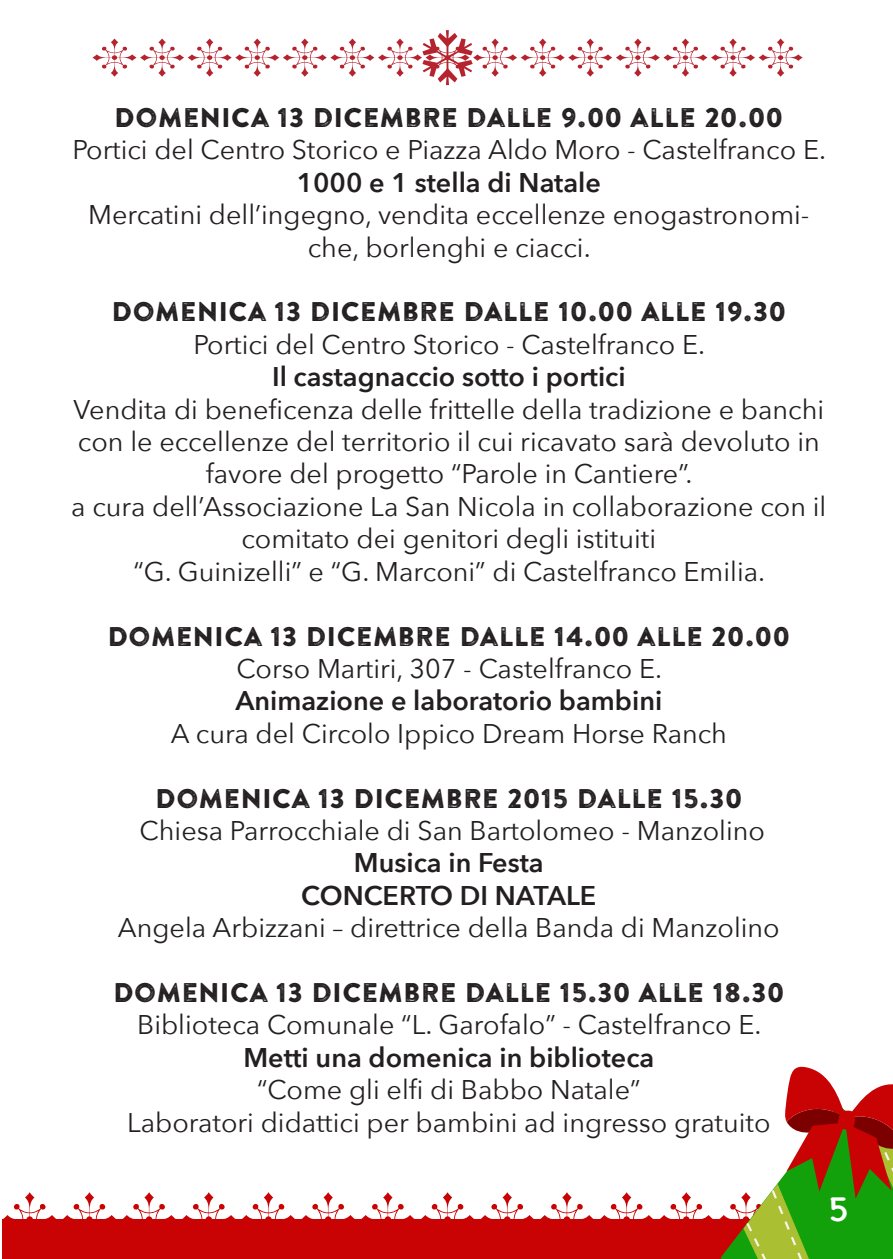
<style>
.page{position:relative;width:893px;height:1259px;background:#fff}
.page>*{position:absolute;margin:0;border:0;box-sizing:border-box;transform-origin:0 0}
.t1{font:36px "Chalkboard SE";color:#fff}
.t2{font:27px/32.4px "Avenir Next";color:#231f20;text-align:center}
.t3{font:27px "Brandon Printed One";color:#231f20}
.t4{font:600 27px "Avenir Next";color:#231f20}
</style>
<div class="page">
<svg style="left:2px;top:1066px;width:891px;height:193px"></svg>
<svg style="left:93px;top:30px;width:710px;height:55px"></svg>
<p class="t3" style="left:114px;top:100px;width:671px">DOMENICA 13 DICEMBRE DALLE 9.00 ALLE 20.00</p>
<p class="t2" style="left:72px;top:133px;width:755px">Portici del Centro Storico e Piazza Aldo Moro - Castelfranco E.</p>
<p class="t4" style="left:297px;top:159px;width:306px">1000 e 1 stella di Natale</p>
<p class="t2" style="left:88px;top:197px;width:723px">Mercatini dell’ingegno, vendita eccellenze enogastronomi&shy;che, borlenghi e ciacci.</p>
<p class="t3" style="left:112px;top:295px;width:676px">DOMENICA 13 DICEMBRE DALLE 10.00 ALLE 19.30</p>
<p class="t2" style="left:193px;top:327px;width:513px">Portici del Centro Storico - Castelfranco E.</p>
<p class="t4" style="left:272px;top:354px;width:355px">Il castagnaccio sotto i portici</p>
<p class="t2" style="left:74px;top:392px;width:752px">Vendita di beneficenza delle frittelle della tradizione e banchi con le eccellenze del territorio il cui ricavato sarà devoluto in favore del progetto “Parole in Cantiere”.</p>
<p class="t2" style="left:71px;top:489px;width:757px">a cura dell’Associazione La San Nicola in collaborazione con il comitato dei genitori degli istituiti</p>
<p class="t2" style="left:133px;top:554px;width:633px">“G. Guinizelli” e “G. Marconi” di Castelfranco Emilia.</p>
<p class="t3" style="left:107px;top:619px;width:684px">DOMENICA 13 DICEMBRE DALLE 14.00 ALLE 20.00</p>
<p class="t2" style="left:236px;top:651px;width:427px">Corso Martiri, 307 - Castelfranco E.</p>
<p class="t4" style="left:235px;top:678px;width:428px">Animazione e laboratorio bambini</p>
<p class="t2" style="left:171px;top:716px;width:558px">A cura del Circolo Ippico Dream Horse Ranch</p>
<p class="t3" style="left:155px;top:781px;width:589px">DOMENICA 13 DICEMBRE 2015 DALLE 15.30</p>
<p class="t2" style="left:139px;top:813px;width:627px">Chiesa Parrocchiale di San Bartolomeo - Manzolino</p>
<p class="t4" style="left:354px;top:840px;width:191px">Musica in Festa</p>
<p class="t4" style="left:301px;top:872px;width:297px">CONCERTO DI NATALE</p>
<p class="t2" style="left:118px;top:910px;width:663px">Angela Arbizzani – direttrice della Banda di Manzolino</p>
<p class="t3" style="left:113px;top:975px;width:673px">DOMENICA 13 DICEMBRE DALLE 15.30 ALLE 18.30</p>
<p class="t2" style="left:137px;top:1007px;width:626px">Biblioteca Comunale “L. Garofalo” - Castelfranco E.</p>
<p class="t4" style="left:243px;top:1034px;width:413px">Metti una domenica in biblioteca</p>
<p class="t2" style="left:257px;top:1072px;width:385px">“Come gli elfi di Babbo Natale”</p>
<p class="t2" style="left:127px;top:1105px;width:645px">Laboratori didattici per bambini ad ingresso gratuito</p>
<h1 class="t1" style="left:828px;top:1177px;width:22px">5</h1>
</div>
